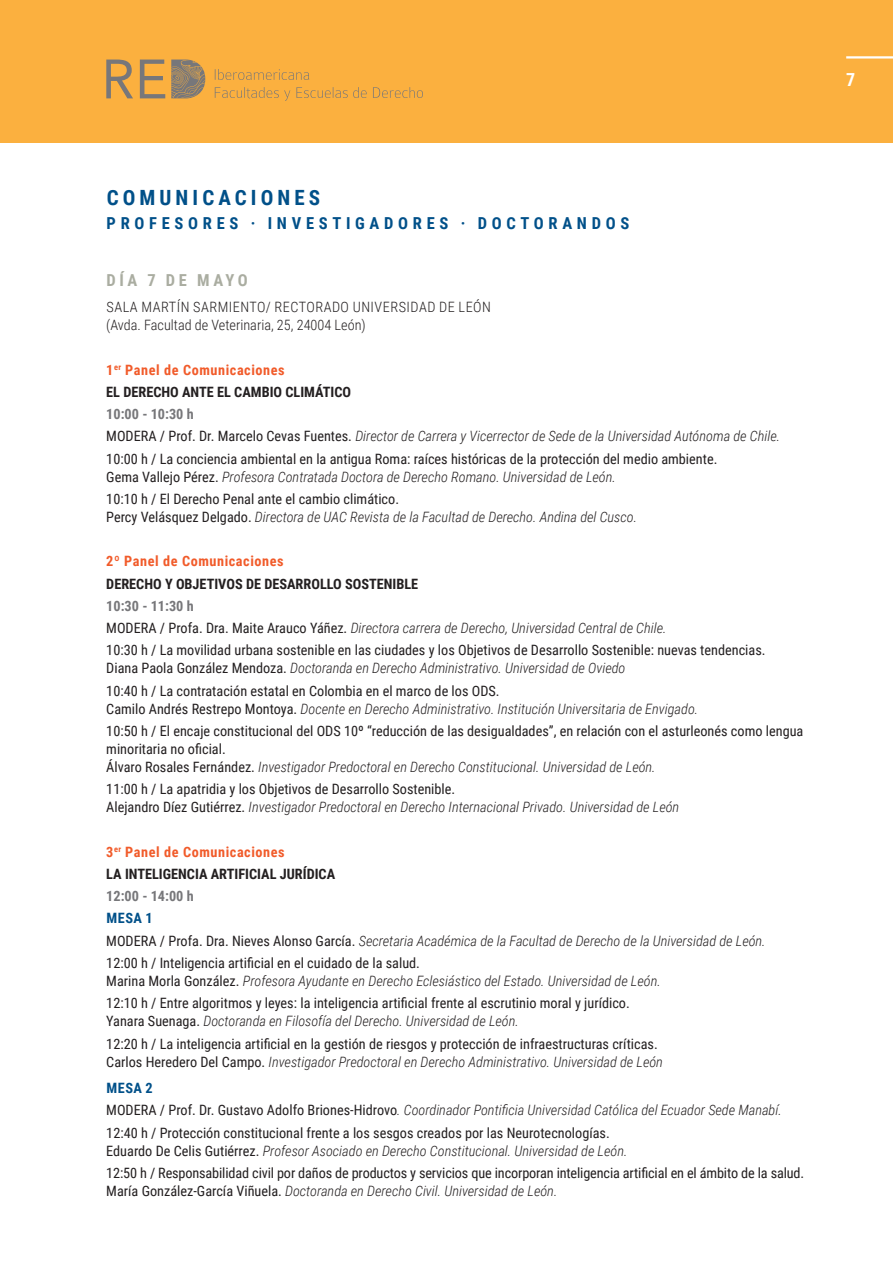
<style>
.page{position:relative;width:893px;height:1263px;background:#fff}
.page>*{position:absolute;margin:0;border:0;box-sizing:border-box;transform-origin:0 0}
.t1{font:700 21px "Roboto Condensed";letter-spacing:.195em;color:#015089}
.t2{font:700 18px "Roboto Condensed";color:#fff}
.t3{font:700 16.5px "Roboto Condensed";letter-spacing:.285em;color:#015089}
.t4{font:700 16.5px "Roboto Condensed";letter-spacing:.215em;color:#aaada1}
.t5{font:14.25px/18px "Roboto Condensed";color:#231f20}
.t6{font:italic 300 14.25px "Roboto Condensed";color:#231f20}
.t7{font:700 14.25px "Roboto Condensed";color:#231f20}
.t8{font:300 14.25px/18px "Roboto Condensed";letter-spacing:.02em;color:#231f20}
.t9{font:700 14.25px "Roboto Condensed";letter-spacing:.04em;color:#f15b2a}
.t10{font:700 14.25px "Roboto Condensed";color:#77777a}
.t11{font:700 14.25px "Roboto Condensed";letter-spacing:.035em;color:#015089}
.s1{font-weight:400;font-style:normal}
.s2{font-weight:300;font-style:italic}
</style>
<div class="page">
<div style="left:0;top:0;width:893px;height:142px;background:#fbb03f"></div>
<svg style="left:215px;top:87px;width:208px;height:14px"></svg>
<svg style="left:215px;top:69px;width:94px;height:11px"></svg>
<svg style="left:171px;top:60px;width:34px;height:38px"></svg>
<svg style="left:106px;top:60px;width:27px;height:38px"></svg>
<svg style="left:140px;top:60px;width:25px;height:38px"></svg>
<hr style="left:846px;top:56px;width:47px;height:3px;background:#fff">
<p class="t1" style="left:107px;top:183px;width:215px">COMUNICACIONES</p>
<p class="t3" style="left:107px;top:212px;width:524px">PROFESORES · INVESTIGADORES · DOCTORANDOS</p>
<p class="t4" style="left:107px;top:268px;width:143px">DÍA 7 DE MAYO</p>
<p class="t8" style="left:106px;top:297px;width:386px">SALA MARTÍN SARMIENTO/ RECTORADO UNIVERSIDAD DE LEÓN (Avda. Facultad de Veterinaria, 25, 24004 León)</p>
<p class="t9" style="left:106px;top:360px;width:180px">1<sup>er</sup> Panel de Comunicaciones</p>
<p class="t7" style="left:106px;top:382px;width:246px">EL DERECHO ANTE EL CAMBIO CLIMÁTICO</p>
<p class="t10" style="left:106px;top:404px;width:89px">10:00 - 10:30 h</p>
<p class="t6" style="left:106px;top:426px;width:675px"><span class="s1">MODERA / Prof. Dr. Marcelo Cevas Fuentes.</span> Director de Carrera y Vicerrector de Sede de la Universidad Autónoma de Chile.</p>
<p class="t5" style="left:106px;top:449px;width:613px">10:00 h / La conciencia ambiental en la antigua Roma: raíces históricas de la protección del medio ambiente.<br>Gema Vallejo Pérez. <span class="s2">Profesora Contratada Doctora de Derecho Romano. Universidad de León.</span></p>
<p class="t5" style="left:106px;top:489px;width:532px">10:10 h / El Derecho Penal ante el cambio climático.<br>Percy Velásquez Delgado. <span class="s2">Directora de UAC Revista de la Facultad de Derecho. Andina del Cusco.</span></p>
<p class="t9" style="left:106px;top:551px;width:179px">2º Panel de Comunicaciones</p>
<p class="t7" style="left:106px;top:574px;width:313px">DERECHO Y OBJETIVOS DE DESARROLLO SOSTENIBLE</p>
<p class="t10" style="left:106px;top:596px;width:89px">10:30 - 11:30 h</p>
<p class="t6" style="left:106px;top:618px;width:562px"><span class="s1">MODERA / Profa. Dra. Maite Arauco Yáñez.</span> Directora carrera de Derecho, Universidad Central de Chile.</p>
<p class="t5" style="left:106px;top:641px;width:661px">10:30 h / La movilidad urbana sostenible en las ciudades y los Objetivos de Desarrollo Sostenible: nuevas tendencias.<br>Diana Paola González Mendoza. <span class="s2">Doctoranda en Derecho Administrativo. Universidad de Oviedo</span></p>
<p class="t5" style="left:106px;top:681px;width:593px">10:40 h / La contratación estatal en Colombia en el marco de los ODS.<br>Camilo Andrés Restrepo Montoya. <span class="s2">Docente en Derecho Administrativo. Institución Universitaria de Envigado.</span></p>
<p class="t5" style="left:106px;top:721px;width:699px">10:50 h / El encaje constitucional del ODS 10º “reducción de las desigualdades”, en relación con el asturleonés como lengua minoritaria no oficial.<br>Álvaro Rosales Fernández. <span class="s2">Investigador Predoctoral en Derecho Constitucional. Universidad de León.</span></p>
<p class="t5" style="left:106px;top:780px;width:574px">11:00 h / La apatridia y los Objetivos de Desarrollo Sostenible.<br>Alejandro Díez Gutiérrez. <span class="s2">Investigador Predoctoral en Derecho Internacional Privado. Universidad de León</span></p>
<p class="t9" style="left:106px;top:842px;width:180px">3<sup>er</sup> Panel de Comunicaciones</p>
<p class="t7" style="left:106px;top:864px;width:230px">LA INTELIGENCIA ARTIFICIAL JURÍDICA</p>
<p class="t10" style="left:106px;top:886px;width:89px">12:00 - 14:00 h</p>
<p class="t11" style="left:107px;top:908px;width:48px">MESA 1</p>
<p class="t6" style="left:106px;top:931px;width:661px"><span class="s1">MODERA / Profa. Dra. Nieves Alonso García.</span> Secretaria Académica de la Facultad de Derecho de la Universidad de León.</p>
<p class="t5" style="left:106px;top:953px;width:556px">12:00 h / Inteligencia artificial en el cuidado de la salud.<br>Marina Morla González. <span class="s2">Profesora Ayudante en Derecho Eclesiástico del Estado. Universidad de León.</span></p>
<p class="t5" style="left:106px;top:994px;width:525px">12:10 h / Entre algoritmos y leyes: la inteligencia artificial frente al escrutinio moral y jurídico.<br>Yanara Suenaga. <span class="s2">Doctoranda en Filosofía del Derecho. Universidad de León.</span></p>
<p class="t5" style="left:106px;top:1034px;width:558px">12:20 h / La inteligencia artificial en la gestión de riesgos y protección de infraestructuras críticas.<br>Carlos Heredero Del Campo. <span class="s2">Investigador Predoctoral en Derecho Administrativo. Universidad de León</span></p>
<p class="t11" style="left:107px;top:1078px;width:48px">MESA 2</p>
<p class="t6" style="left:106px;top:1100px;width:677px"><span class="s1">MODERA / Prof. Dr. Gustavo Adolfo Briones-Hidrovo</span>. Coordinador Pontificia Universidad Católica del Ecuador Sede Manabí.</p>
<p class="t5" style="left:106px;top:1123px;width:523px">12:40 h / Protección constitucional frente a los sesgos creados por las Neurotecnologías.<br>Eduardo De Celis Gutiérrez. <span class="s2">Profesor Asociado en Derecho Constitucional. Universidad de León.</span></p>
<p class="t5" style="left:106px;top:1163px;width:699px">12:50 h / Responsabilidad civil por daños de productos y servicios que incorporan inteligencia artificial en el ámbito de la salud.<br>María González-García Viñuela. <span class="s2">Doctoranda en Derecho Civil. Universidad de León.</span></p>
<p class="t2" style="left:846px;top:67px;width:11px">7</p>
</div>
